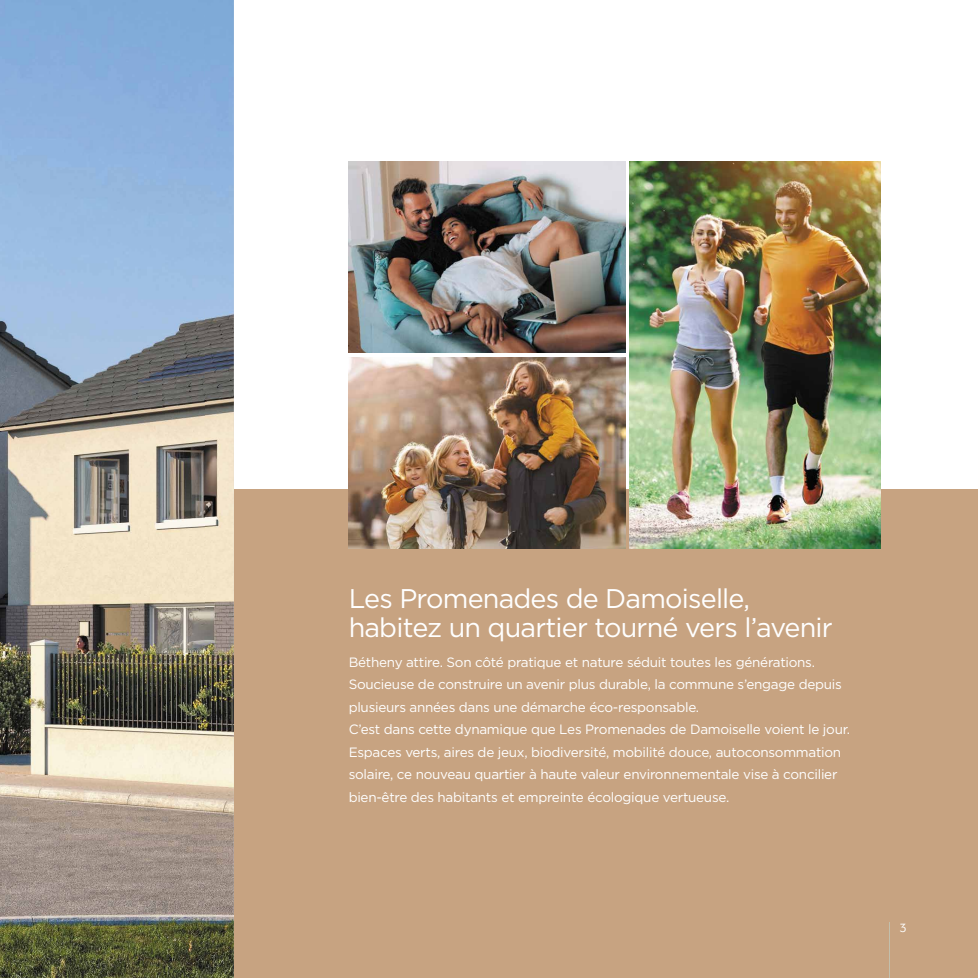
<style>
.page{position:relative;width:978px;height:978px;background:#fff}
.page>*{position:absolute;margin:0;border:0;box-sizing:border-box;transform-origin:0 0}
.t1{font:27px/28.5px "Gotham";letter-spacing:-.03em;color:#fff}
.t2{font:13.5px/22.5px "Gotham";letter-spacing:-.02em;color:#fff}
.t3{font:12px "Seven One Eight";color:#fff}
</style>
<div class="page">
<div style="left:234px;top:489px;width:744px;height:489px;background:#c7a381"></div>
<img style="left:0;top:0;width:234px;height:978px">
<img style="left:629px;top:162px;width:251px;height:387px">
<hr style="left:889px;top:923px;width:1px;height:55px;background:#c2bfac">
<img style="left:349px;top:162px;width:276px;height:191px">
<img style="left:349px;top:357px;width:276px;height:192px">
<img style="left:0;top:0;width:204px;height:608px">
<h1 class="t1" style="left:349px;top:584px;width:486px">Les Promenades de Damoiselle, habitez un quartier tourné vers l’avenir</h1>
<p class="t2" style="left:349px;top:651px;width:503px">Bétheny attire. Son côté pratique et nature séduit toutes les générations.<br>Soucieuse de construire un avenir plus durable, la commune s’engage depuis plusieurs années dans une démarche éco-responsable.<br>C’est dans cette dynamique que Les Promenades de Damoiselle voient le jour.<br>Espaces verts, aires de jeux, biodiversité, mobilité douce, autoconsommation solaire, ce nouveau quartier à haute valeur environnementale vise à concilier bien-être des habitants et empreinte écologique vertueuse.</p>
<p class="t3" style="left:899px;top:920px;width:9px">3</p>
</div>
